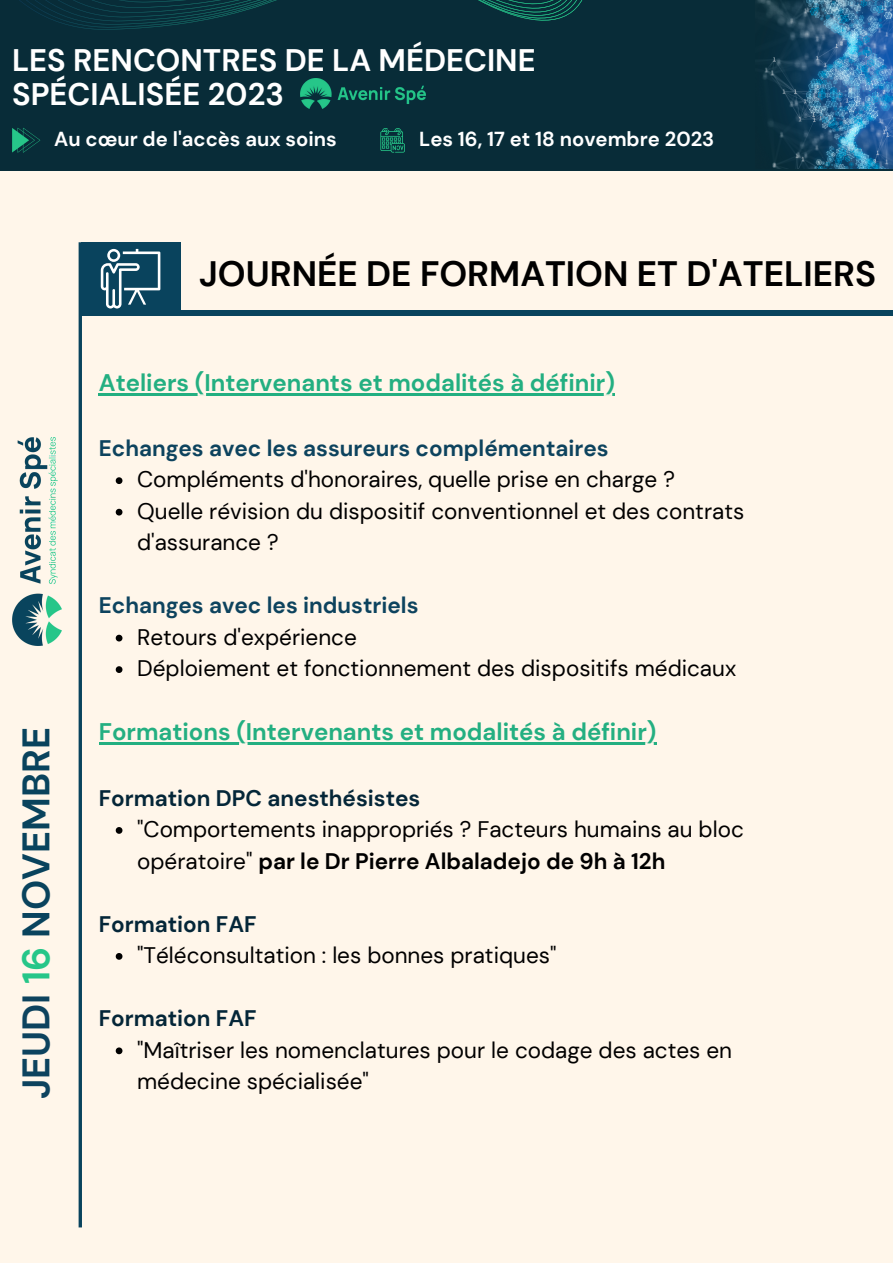
<style>
.page{position:relative;width:893px;height:1264px;background:#fff}
.page>*{position:absolute;margin:0;border:0;box-sizing:border-box;transform-origin:0 0}
.t1{font:700 38.25px "DM Sans";color:#09435d}
.t2{font:700 35.25px "DM Sans";color:#000}
.t3{font:700 31.05px "DM Sans";color:#fff}
.t4{font:700 24px "DM Sans";color:#23af81}
.t5{font:22.5px/31.5px "DM Sans";color:#000}
.t6{font:700 22.5px "DM Sans";color:#0d435e}
.t7{font:700 22.5px "DM Sans";color:#042638}
.t8{font:700 20.25px "DM Sans";color:#fff}
.s1{color:#0d435e}
.s2{color:#26c689}
.s3{font-weight:700}
</style>
<div class="page">
<div style="left:0;top:0;width:892px;height:1262px;background:#fff6ea"></div>
<img style="left:12px;top:437px;width:50px;height:208px">
<div style="left:81px;top:242px;width:100px;height:73px;background:#09435d"></div>
<div style="left:87px;top:310px;width:805px;height:5px;background:#09435d"></div>
<svg style="left:101px;top:249px;width:59px;height:59px"></svg>
<hr style="left:79px;top:242px;width:3px;height:985px;background:#09435d">
<div style="left:0;top:0;width:892px;height:170px;background:#082c38"></div>
<img style="left:756px;top:0;width:136px;height:169px">
<svg style="left:12px;top:141px;width:27px;height:12px"></svg>
<svg style="left:12px;top:0;width:571px;height:141px"></svg>
<img style="left:301px;top:78px;width:125px;height:30px">
<svg style="left:380px;top:128px;width:25px;height:25px"></svg>
<svg style="left:116px;top:477px;width:6px;height:7px"></svg>
<svg style="left:116px;top:509px;width:6px;height:6px"></svg>
<svg style="left:116px;top:634px;width:6px;height:7px"></svg>
<svg style="left:116px;top:666px;width:6px;height:7px"></svg>
<svg style="left:116px;top:827px;width:6px;height:6px"></svg>
<svg style="left:116px;top:953px;width:6px;height:6px"></svg>
<svg style="left:116px;top:1047px;width:6px;height:7px"></svg>
<hr style="left:99px;top:393px;width:516px;height:2px;background:#23af81">
<hr style="left:99px;top:742px;width:557px;height:3px;background:#23af81">
<p class="t3" style="left:12px;top:40px;width:525px">LES RENCONTRES DE LA MÉDECINE</p>
<p class="t3" style="left:12px;top:74px;width:273px">SPÉCIALISÉE 2023</p>
<p class="t8" style="left:419px;top:126px;width:296px">Les 16, 17 et 18 novembre 2023</p>
<p class="t8" style="left:54px;top:126px;width:284px">Au cœur de l'accès aux soins</p>
<p class="t2" style="left:199px;top:251px;width:678px">JOURNÉE DE FORMATION ET D'ATELIERS</p>
<p class="t4" style="left:99px;top:367px;width:517px">Ateliers (Intervenants et modalités à définir)</p>
<p class="t6" style="left:99px;top:433px;width:511px">Echanges avec les assureurs complémentaires</p>
<p class="t5" style="left:137px;top:464px;width:539px">Compléments d'honoraires, quelle prise en charge ?</p>
<p class="t5" style="left:137px;top:495px;width:608px">Quelle révision du dispositif conventionnel et des contrats d'assurance ?</p>
<p class="t6" style="left:99px;top:591px;width:321px">Echanges avec les industriels</p>
<p class="t1" style="left:11px;top:1099px;width:373px;rotate:-90deg"><span class="s1">JEUDI</span> <span class="s2">16</span> NOVEMBRE</p>
<p class="t5" style="left:137px;top:621px;width:221px">Retours d'expérience</p>
<p class="t5" style="left:137px;top:653px;width:600px">Déploiement et fonctionnement des dispositifs médicaux</p>
<p class="t4" style="left:99px;top:716px;width:559px">Formations (Intervenants et modalités à définir)</p>
<p class="t7" style="left:99px;top:783px;width:323px">Formation DPC anesthésistes</p>
<p class="t5" style="left:137px;top:813px;width:608px">"Comportements inappropriés ? Facteurs humains au bloc opératoire" <span class="s3">par le Dr Pierre Albaladejo de 9h à 12h</span></p>
<p class="t7" style="left:99px;top:909px;width:159px">Formation FAF</p>
<p class="t5" style="left:137px;top:939px;width:421px">"Téléconsultation : les bonnes pratiques"</p>
<p class="t7" style="left:99px;top:1003px;width:159px">Formation FAF</p>
<p class="t5" style="left:137px;top:1034px;width:596px">"Maîtriser les nomenclatures pour le codage des actes en médecine spécialisée"</p>
</div>
